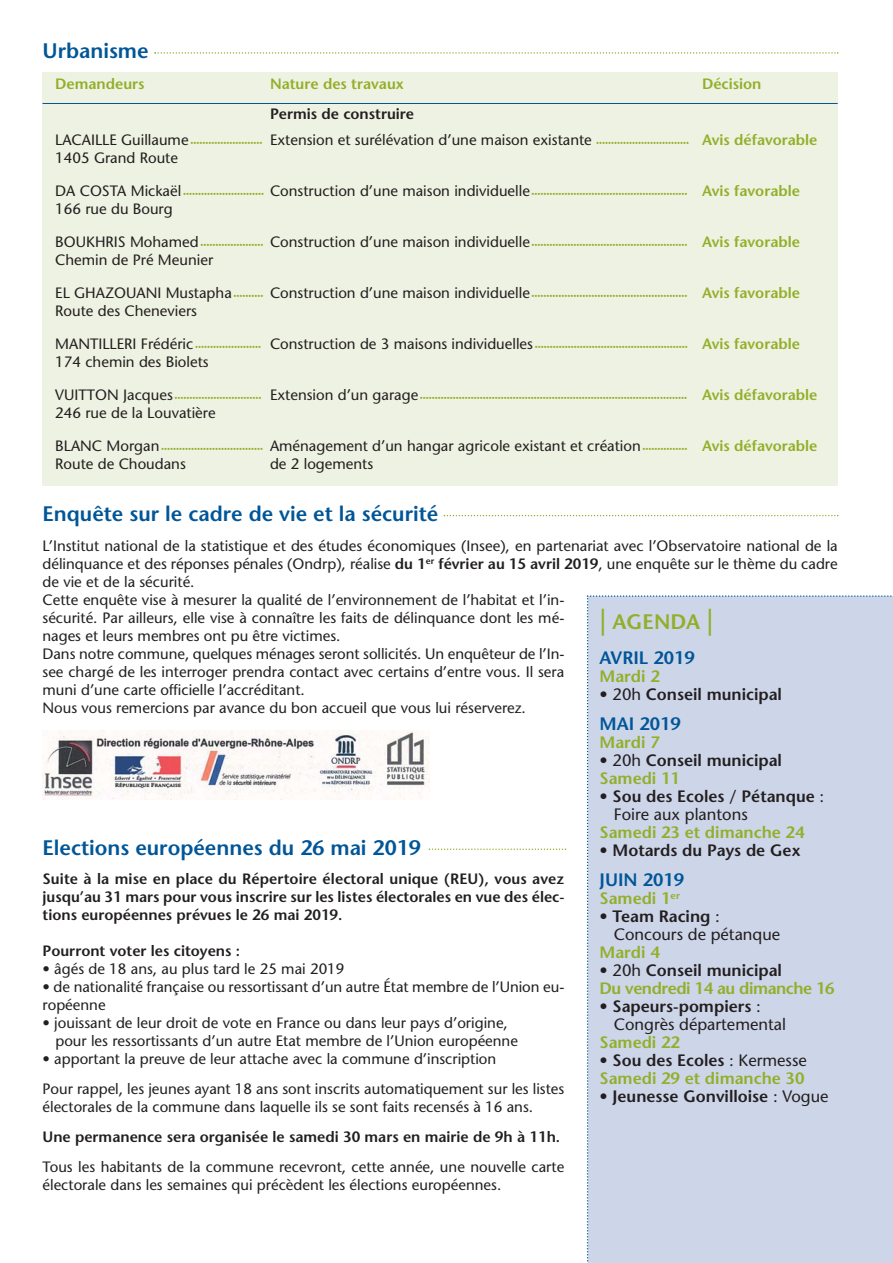
<style>
.page{position:relative;width:893px;height:1263px;background:#fff}
.page>*{position:absolute;margin:0;border:0;box-sizing:border-box;transform-origin:0 0}
.t1{font:600 21px "Stone Sans";color:#005698}
.t2{font:600 21px "Stone Sans";color:#92af2a}
.t3{font:600 18px "Stone Sans";color:#005698}
.t4{font:600 16.5px/18px "Stone Sans";color:#231f20}
.t5{font:600 16.5px/18px "Stone Sans";color:#92af2a}
.t6{font:16.5px/18px "Stone Sans";color:#231f20}
.t7{font:600 16.5px/18px "Stone Sans";letter-spacing:-.025em;color:#92af2a}
.t8{font:15px/18px "Stone Sans";color:#231f20}
.t9{font:600 15px/18px "Stone Sans";color:#231f20;text-align:justify}
.t10{font:600 15px "Stone Sans";color:#92af2a}
.t11{font:6px "Stone Sans";color:#92af2a}
.s1{font-weight:600}
.s2{font-size:27px}
.s3{font-weight:400}
.s4{color:#92af2a}
.s5{font-weight:400;color:#231f20}
.s6{color:#231f20}
</style>
<div class="page">
<div style="left:43px;top:72px;width:795px;height:413px;background:#eef2e2"></div>
<svg style="left:154px;top:52px;width:684px;height:2px"></svg>
<hr style="left:43px;top:103px;width:795px;height:1px;background:#005698">
<svg style="left:444px;top:515px;width:394px;height:1px"></svg>
<img style="left:43px;top:731px;width:386px;height:68px">
<svg style="left:429px;top:848px;width:137px;height:2px"></svg>
<svg style="left:587px;top:595px;width:306px;height:668px;background:#c3d0e4"></svg>
<h1 class="t1" style="left:43px;top:43px;width:108px">Urbanisme</h1>
<p class="t10" style="left:55px;top:78px;width:91px">Demandeurs</p>
<p class="t10" style="left:270px;top:78px;width:135px">Nature des travaux</p>
<p class="t9" style="left:270px;top:107px;width:146px">Permis de construire</p>
<p class="t8" style="left:270px;top:132px;width:323px">Extension et surélévation d’une maison existante</p>
<p class="t11" style="left:596px;top:141px;width:94px">•••••••••••••••••••••••••••••••</p>
<p class="t8" style="left:270px;top:183px;width:261px">Construction d’une maison individuelle</p>
<p class="t11" style="left:532px;top:192px;width:157px">••••••••••••••••••••••••••••••••••••••••••••••••••••</p>
<p class="t8" style="left:270px;top:234px;width:261px">Construction d’une maison individuelle</p>
<p class="t11" style="left:532px;top:243px;width:157px">••••••••••••••••••••••••••••••••••••••••••••••••••••</p>
<p class="t8" style="left:270px;top:285px;width:261px">Construction d’une maison individuelle</p>
<p class="t11" style="left:532px;top:294px;width:157px">••••••••••••••••••••••••••••••••••••••••••••••••••••</p>
<p class="t8" style="left:270px;top:336px;width:264px">Construction de 3 maisons individuelles</p>
<p class="t11" style="left:535px;top:345px;width:154px">•••••••••••••••••••••••••••••••••••••••••••••••••••</p>
<p class="t8" style="left:270px;top:387px;width:150px">Extension d’un garage</p>
<p class="t11" style="left:420px;top:396px;width:268px">•••••••••••••••••••••••••••••••••••••••••••••••••••••••••••••••••••••••••••••••••••••••••</p>
<p class="t8" style="left:270px;top:438px;width:372px">Aménagement d’un hangar agricole existant et création</p>
<p class="t11" style="left:643px;top:447px;width:46px">•••••••••••••••</p>
<p class="t8" style="left:270px;top:456px;width:105px">de 2 logements</p>
<p class="t8" style="left:55px;top:132px;width:135px">LACAILLE Guillaume</p>
<p class="t11" style="left:190px;top:141px;width:73px">••••••••••••••••••••••••</p>
<p class="t8" style="left:55px;top:150px;width:124px">1405 Grand Route</p>
<p class="t8" style="left:55px;top:183px;width:127px">DA COSTA Mickaël</p>
<p class="t11" style="left:183px;top:192px;width:83px">•••••••••••••••••••••••••••</p>
<p class="t8" style="left:55px;top:201px;width:119px">166 rue du Bourg</p>
<p class="t8" style="left:55px;top:234px;width:145px">BOUKHRIS Mohamed</p>
<p class="t11" style="left:200px;top:243px;width:64px">•••••••••••••••••••••</p>
<p class="t8" style="left:55px;top:252px;width:159px">Chemin de Pré Meunier</p>
<p class="t8" style="left:55px;top:285px;width:178px">EL GHAZOUANI Mustapha</p>
<p class="t11" style="left:234px;top:294px;width:31px">••••••••••</p>
<p class="t8" style="left:55px;top:303px;width:143px">Route des Cheneviers</p>
<p class="t8" style="left:55px;top:336px;width:140px">MANTILLERI Frédéric</p>
<p class="t11" style="left:195px;top:345px;width:67px">••••••••••••••••••••••</p>
<p class="t8" style="left:55px;top:354px;width:155px">174 chemin des Biolets</p>
<p class="t8" style="left:55px;top:387px;width:119px">VUITTON Jacques</p>
<p class="t11" style="left:175px;top:396px;width:88px">•••••••••••••••••••••••••••••</p>
<p class="t8" style="left:55px;top:405px;width:162px">246 rue de la Louvatière</p>
<p class="t8" style="left:55px;top:438px;width:106px">BLANC Morgan</p>
<p class="t11" style="left:161px;top:447px;width:104px">••••••••••••••••••••••••••••••••••</p>
<p class="t8" style="left:55px;top:456px;width:132px">Route de Choudans</p>
<h1 class="t1" style="left:43px;top:506px;width:397px">Enquête sur le cadre de vie et la sécurité</h1>
<p class="t10" style="left:702px;top:78px;width:61px">Décision</p>
<p class="t10" style="left:702px;top:134px;width:117px">Avis défavorable</p>
<p class="t10" style="left:702px;top:185px;width:99px">Avis favorable</p>
<p class="t10" style="left:702px;top:236px;width:99px">Avis favorable</p>
<p class="t10" style="left:702px;top:287px;width:99px">Avis favorable</p>
<p class="t10" style="left:702px;top:338px;width:99px">Avis favorable</p>
<p class="t10" style="left:702px;top:389px;width:117px">Avis défavorable</p>
<p class="t10" style="left:702px;top:440px;width:117px">Avis défavorable</p>
<p class="t8" style="left:43px;top:538px;width:797px">L’Institut national de la statistique et des études économiques (Insee), en partenariat avec l’Observatoire national de la délinquance et des réponses pénales (Ondrp), réalise <span class="s1">du 1</span><sup>er</sup> <span class="s1">février au 15 avril 2019</span>, une enquête sur le thème du cadre de vie et de la sécurité.<br>Cette enquête vise à mesurer la qualité de l’environnement de l’habitat et l’in-<br>sécurité. Par ailleurs, elle vise à connaître les faits de délinquance dont les mé-<br>nages et leurs membres ont pu être victimes.<br>Dans notre commune, quelques ménages seront sollicités. Un enquêteur de l’In-<br>see chargé de les interroger prendra contact avec certains d’entre vous. Il sera<br>muni d’une carte officielle l’accréditant.<br>Nous vous remercions par avance du bon accueil que vous lui réserverez.</p>
<h1 class="t2" style="left:600px;top:614px;width:115px"><span class="s2">|</span> AGENDA <span class="s2">|</span></h1>
<p class="t3" style="left:600px;top:651px;width:97px">AVRIL 2019</p>
<p class="t5" style="left:600px;top:669px;width:62px">Mardi 2</p>
<p class="t4" style="left:600px;top:687px;width:184px"><span class="s3">• 20h</span> Conseil municipal</p>
<p class="t3" style="left:600px;top:717px;width:83px">MAI 2019</p>
<p class="t5" style="left:600px;top:735px;width:62px">Mardi 7</p>
<p class="t4" style="left:600px;top:753px;width:184px"><span class="s3">• 20h</span> Conseil municipal<br><span class="s4">Samedi 11</span></p>
<p class="t4" style="left:614px;top:789px;width:212px;text-indent:-14px"><span class="s3">•</span> Sou des Ecoles / Pétanque <span class="s3">:<br>Foire aux plantons</span></p>
<p class="t5" style="left:600px;top:825px;width:206px">Samedi 23 et dimanche 24</p>
<p class="t4" style="left:600px;top:843px;width:202px"><span class="s3">•</span> Motards du Pays de Gex</p>
<p class="t3" style="left:600px;top:873px;width:86px">JUIN 2019</p>
<p class="t5" style="left:600px;top:891px;width:82px">Samedi 1<sup>er</sup></p>
<p class="t6" style="left:614px;top:909px;width:168px;text-indent:-14px">• <span class="s1">Team Racing</span> :<br>Concours de pétanque</p>
<p class="t5" style="left:600px;top:945px;width:62px">Mardi 4</p>
<p class="t7" style="left:600px;top:963px;width:237px"><span class="s5">• 20h</span> <span class="s6">Conseil municipal<br></span>Du vendredi 14 au dimanche 16</p>
<p class="t6" style="left:614px;top:999px;width:174px;text-indent:-14px">• <span class="s1">Sapeurs-pompiers</span> :<br>Congrès départemental</p>
<p class="t5" style="left:600px;top:1035px;width:82px">Samedi 22</p>
<p class="t5" style="left:600px;top:1053px;width:209px"><span class="s5">•</span> <span class="s6">Sou des Ecoles</span> <span class="s5">: Kermesse<br></span>Samedi 29 et dimanche 30</p>
<p class="t4" style="left:600px;top:1089px;width:230px"><span class="s3">•</span> Jeunesse Gonvilloise <span class="s3">: Vogue</span></p>
<h1 class="t1" style="left:43px;top:839px;width:380px">Elections européennes du 26 mai 2019</h1>
<p class="t9" style="left:43px;top:872px;width:523px">Suite à la mise en place du Répertoire électoral unique (REU), vous avez jusqu’au 31 mars pour vous inscrire sur les listes électorales en vue des élec&shy;tions européennes prévues le 26 mai 2019.</p>
<p class="t9" style="left:43px;top:944px;width:199px">Pourront voter les citoyens :</p>
<p class="t8" style="left:43px;top:962px;width:303px">• âgés de 18 ans, au plus tard le 25 mai 2019</p>
<p class="t8" style="left:43px;top:980px;width:523px">• de nationalité française ou ressortissant d’un autre État membre de l’Union eu&shy;ropéenne</p>
<p class="t8" style="left:55px;top:1016px;width:464px;text-indent:-13px">• jouissant de leur droit de vote en France ou dans leur pays d’origine, pour les ressortissants d’un autre Etat membre de l’Union européenne</p>
<p class="t8" style="left:43px;top:1046px;width:523px;line-height:30px">• apportant la preuve de leur attache avec la commune d’inscription<br>Pour rappel, les jeunes ayant 18 ans sont inscrits automatiquement sur les listes</p>
<p class="t8" style="left:43px;top:1100px;width:492px">électorales de la commune dans laquelle ils se sont faits recensés à 16 ans.</p>
<p class="t9" style="left:43px;top:1130px;width:519px">Une permanence sera organisée le samedi 30 mars en mairie de 9h à 11h.</p>
<p class="t8" style="left:43px;top:1160px;width:523px">Tous les habitants de la commune recevront, cette année, une nouvelle carte électorale dans les semaines qui précèdent les élections européennes.</p>
</div>
